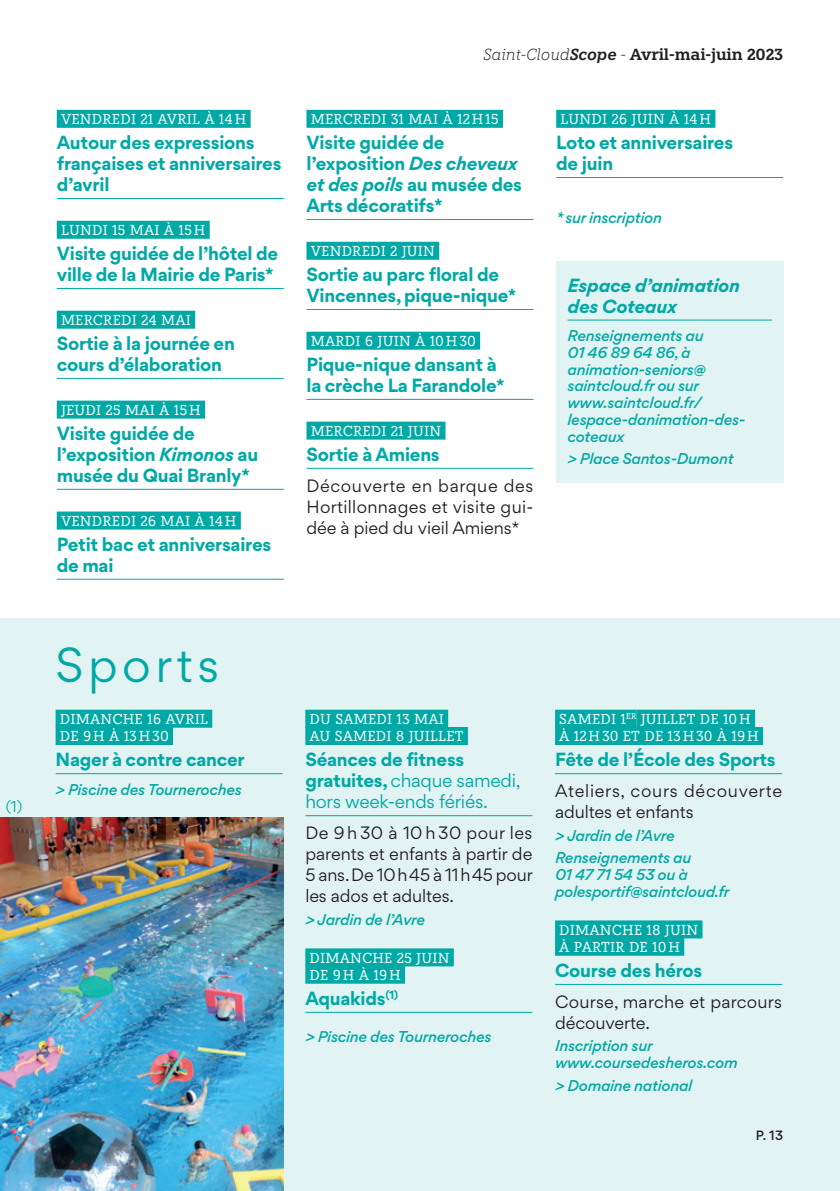
<style>
.page{position:relative;width:840px;height:1191px;background:#fff}
.page>*{position:absolute;margin:0;border:0;box-sizing:border-box;transform-origin:0 0}
.t1{font:44px "Gordita";letter-spacing:.1em;color:#00a9a5}
.t2{font:700 17px/21px "Gordita";letter-spacing:-.015em;color:#00a9a5}
.t3{font:17px/21px "Gordita";letter-spacing:-.015em;color:#00a9a5}
.t4{font:italic 700 17px/21px "Gordita";letter-spacing:-.015em;color:#00a9a5}
.t5{font:16px/21px "Gordita";color:#231f20;text-align:justify}
.t6{font:16px/21px "Gordita";letter-spacing:.035em;color:#231f20}
.t7{font:600 16px "Knile";letter-spacing:-.01em;color:#231f20}
.t8{font:14.4px/17.2px "Knile";letter-spacing:.01em;color:#fff}
.t9{font:italic 500 14px/16.8px "Gordita";letter-spacing:-.015em;color:#00a9a5}
.t10{font:14px "Gordita";color:#00a9a5}
.t11{font:500 12px "Gordita";color:#231f20}
.s1{font-style:italic}
.s2{font-weight:300;font-style:italic}
.s3{font-weight:700}
</style>
<div class="page">
<div style="left:57px;top:110px;width:193px;height:18px;background:#00a9a5"></div>
<hr style="left:57px;top:198px;width:226px;height:1px;background:#00a9a5">
<div style="left:57px;top:221px;width:152px;height:18px;background:#00a9a5"></div>
<hr style="left:57px;top:288px;width:226px;height:1px;background:#00a9a5">
<div style="left:57px;top:311px;width:138px;height:18px;background:#00a9a5"></div>
<hr style="left:57px;top:378px;width:226px;height:1px;background:#00a9a5">
<div style="left:57px;top:400px;width:148px;height:18px;background:#00a9a5"></div>
<hr style="left:57px;top:489px;width:226px;height:1px;background:#00a9a5">
<div style="left:57px;top:511px;width:184px;height:18px;background:#00a9a5"></div>
<hr style="left:57px;top:579px;width:226px;height:1px;background:#00a9a5">
<div style="left:306px;top:110px;width:196px;height:18px;background:#00a9a5"></div>
<hr style="left:306px;top:219px;width:227px;height:1px;background:#00a9a5">
<div style="left:306px;top:242px;width:133px;height:18px;background:#00a9a5"></div>
<hr style="left:306px;top:309px;width:227px;height:1px;background:#00a9a5">
<div style="left:306px;top:332px;width:174px;height:18px;background:#00a9a5"></div>
<hr style="left:306px;top:399px;width:227px;height:1px;background:#00a9a5">
<div style="left:306px;top:421px;width:139px;height:18px;background:#00a9a5"></div>
<hr style="left:306px;top:468px;width:227px;height:1px;background:#00a9a5">
<div style="left:556px;top:110px;width:159px;height:18px;background:#00a9a5"></div>
<hr style="left:556px;top:177px;width:226px;height:1px;background:#00a9a5">
<div style="left:556px;top:261px;width:226px;height:221px;background:#e2f3f3"></div>
<hr style="left:567px;top:319px;width:204px;height:1px;background:#00a9a5">
<div style="left:0;top:618px;width:839px;height:573px;background:#e2f3f3"></div>
<div style="left:56px;top:709px;width:156px;height:18px;background:#00a9a5"></div>
<div style="left:56px;top:727px;width:117px;height:18px;background:#00a9a5"></div>
<hr style="left:56px;top:773px;width:226px;height:1px;background:#00a9a5">
<div style="left:305px;top:709px;width:143px;height:18px;background:#00a9a5"></div>
<div style="left:305px;top:727px;width:162px;height:18px;background:#00a9a5"></div>
<hr style="left:305px;top:815px;width:227px;height:1px;background:#00a9a5">
<div style="left:305px;top:948px;width:148px;height:18px;background:#00a9a5"></div>
<div style="left:305px;top:965px;width:100px;height:18px;background:#00a9a5"></div>
<hr style="left:305px;top:1012px;width:227px;height:1px;background:#00a9a5">
<div style="left:554px;top:709px;width:71px;height:18px;background:#00a9a5"></div>
<div style="left:625px;top:709px;width:11px;height:18px;background:#00a9a5"></div>
<div style="left:636px;top:709px;width:118px;height:18px;background:#00a9a5"></div>
<div style="left:554px;top:727px;width:208px;height:18px;background:#00a9a5"></div>
<hr style="left:554px;top:773px;width:227px;height:1px;background:#00a9a5">
<div style="left:554px;top:920px;width:148px;height:18px;background:#00a9a5"></div>
<div style="left:554px;top:937px;width:129px;height:18px;background:#00a9a5"></div>
<hr style="left:554px;top:984px;width:227px;height:1px;background:#00a9a5">
<img style="left:0;top:818px;width:283px;height:373px">
<p class="t10" style="left:6px;top:796px;width:18px">(1)</p>
<p class="t8" style="left:61px;top:110px;width:187px">VENDREDI 21 AVRIL À 14H</p>
<p class="t2" style="left:57px;top:132px;width:226px">Autour des expressions françaises et anniversaires d’avril</p>
<p class="t8" style="left:61px;top:221px;width:146px">LUNDI 15 MAI À 15H</p>
<p class="t2" style="left:57px;top:243px;width:223px">Visite guidée de l’hôtel de ville de la Mairie de Paris*</p>
<p class="t8" style="left:61px;top:311px;width:131px">MERCREDI 24 MAI</p>
<p class="t2" style="left:57px;top:333px;width:179px">Sortie à la journée en cours d’élaboration</p>
<p class="t8" style="left:61px;top:401px;width:141px">JEUDI 25 MAI À 15H</p>
<p class="t2" style="left:57px;top:423px;width:203px">Visite guidée de l’exposition <span class="s1">Kimonos</span> au musée du Quai Branly*</p>
<p class="t8" style="left:61px;top:512px;width:177px">VENDREDI 26 MAI À 14H</p>
<p class="t2" style="left:57px;top:533px;width:216px">Petit bac et anniversaires de mai</p>
<p class="t7" style="left:483px;top:44px;width:301px"><span class="s2">Saint-Cloud</span><span class="s1">Scope</span> <span class="s2">-</span> Avril-mai-juin 2023</p>
<p class="t8" style="left:310px;top:110px;width:189px">MERCREDI 31 MAI À 12H15</p>
<p class="t2" style="left:306px;top:132px;width:217px">Visite guidée de l’exposition <span class="s1">Des cheveux et des poils</span> au musée des<br>Arts décoratifs*</p>
<p class="t8" style="left:310px;top:242px;width:126px">VENDREDI 2 JUIN</p>
<p class="t2" style="left:306px;top:264px;width:211px">Sortie au parc floral de<br>Vincennes, pique-nique*</p>
<p class="t8" style="left:310px;top:332px;width:167px">MARDI 6 JUIN À 10H30</p>
<p class="t2" style="left:306px;top:354px;width:199px">Pique-nique dansant à la crèche La Farandole*</p>
<p class="t8" style="left:310px;top:422px;width:132px">MERCREDI 21 JUIN</p>
<p class="t2" style="left:306px;top:444px;width:135px">Sortie à Amiens</p>
<p class="t5" style="left:306px;top:475px;width:228px">Découverte en barque des Hortillonnages et visite gui&shy;dée à pied du vieil Amiens*</p>
<p class="t8" style="left:560px;top:110px;width:152px">LUNDI 26 JUIN À 14H</p>
<p class="t2" style="left:556px;top:132px;width:178px">Loto et anniversaires de juin</p>
<p class="t9" style="left:556px;top:209px;width:107px">* sur inscription</p>
<p class="t4" style="left:567px;top:274px;width:174px">Espace d’animation des Coteaux</p>
<p class="t9" style="left:567px;top:327px;width:179px">Renseignements au<br>01 46 89 64 86, à animation-seniors@ saintcloud.fr ou sur www.saintcloud.fr/ lespace-danimation-des&shy;coteaux</p>
<p class="t9" style="left:567px;top:450px;width:167px">&gt; Place Santos-Dumont</p>
<h1 class="t1" style="left:56px;top:633px;width:165px">Sports</h1>
<p class="t8" style="left:60px;top:710px;width:149px">DIMANCHE 16 AVRIL<br>DE 9H À 13H30</p>
<p class="t2" style="left:56px;top:749px;width:190px">Nager à contre cancer</p>
<p class="t9" style="left:56px;top:780px;width:188px">&gt; Piscine des Tourneroches</p>
<p class="t8" style="left:309px;top:710px;width:155px">DU SAMEDI 13 MAI<br>AU SAMEDI 8 JUILLET</p>
<p class="t3" style="left:305px;top:749px;width:217px"><span class="s3">Séances de fitness gratuites,</span> chaque samedi, hors week-ends fériés.</p>
<p class="t5" style="left:305px;top:822px;width:229px">De 9 h 30 à 10 h 30 pour les parents et enfants à partir de 5 ans. De 10h45 à 11h45 pour les ados et adultes.</p>
<p class="t9" style="left:305px;top:910px;width:121px">&gt; Jardin de l’Avre</p>
<p class="t8" style="left:309px;top:949px;width:141px">DIMANCHE 25 JUIN<br>DE 9H À 19H</p>
<p class="t2" style="left:305px;top:987px;width:94px">Aquakids<sup>(1)</sup></p>
<p class="t9" style="left:305px;top:1028px;width:188px">&gt; Piscine des Tourneroches</p>
<p class="t8" style="left:559px;top:710px;width:201px">SAMEDI 1<sup>ER</sup> JUILLET DE 10H<br>À 12H30 ET DE 13H30 À 19H</p>
<p class="t2" style="left:554px;top:749px;width:222px">Fête de l’École des Sports</p>
<p class="t6" style="left:554px;top:780px;width:228px">Ateliers, cours découverte adultes et enfants</p>
<p class="t9" style="left:554px;top:824px;width:138px;line-height:22.4px">&gt; Jardin de l’Avre<br>Renseignements au</p>
<p class="t9" style="left:554px;top:866px;width:175px">01 47 71 54 53 ou à polesportif@saintcloud.fr</p>
<p class="t8" style="left:559px;top:921px;width:140px">DIMANCHE 18 JUIN<br>À PARTIR DE 10H</p>
<p class="t2" style="left:554px;top:959px;width:149px">Course des héros</p>
<p class="t5" style="left:554px;top:991px;width:228px">Course, marche et parcours découverte.</p>
<p class="t9" style="left:554px;top:1037px;width:184px">Inscription sur www.coursedesheros.com</p>
<p class="t9" style="left:554px;top:1076px;width:138px">&gt; Domaine national</p>
<p class="t11" style="left:755px;top:1126px;width:29px">P. 13</p>
</div>
